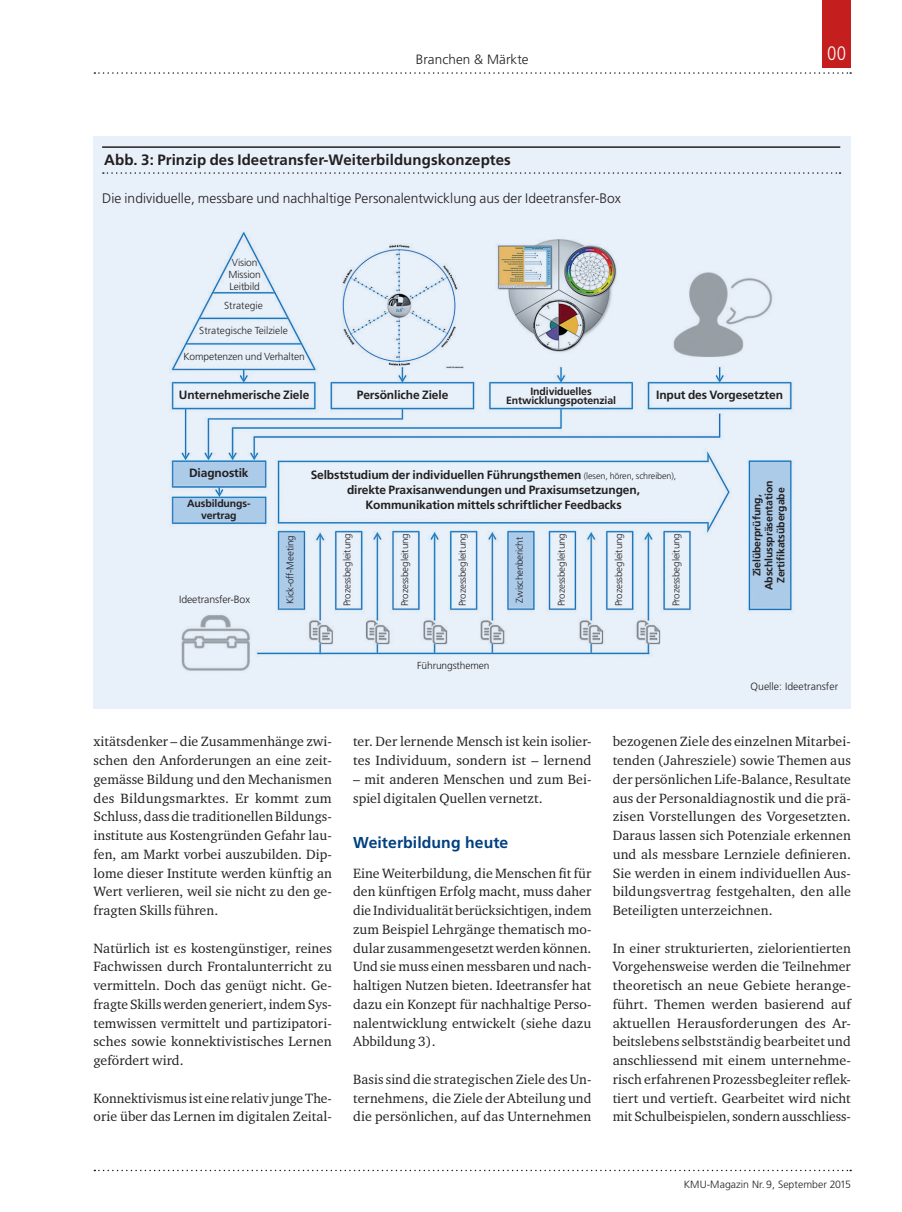
<style>
.page{position:relative;width:902px;height:1212px;background:#fff}
.page>*{position:absolute;margin:0;border:0;box-sizing:border-box;transform-origin:0 0}
.t1{font:300 condensed 19.5px "Frutiger LT Std";color:#fff}
.t2{font:700 15.75px "Frutiger LT Std";letter-spacing:.005em;color:#014081}
.t3{font:700 15px "Frutiger LT Std";letter-spacing:.005em;color:#231f20}
.t4{font:13.8px/18.8px "Charter ITC Std";letter-spacing:.005em;color:#231f20;text-align:justify}
.t5{font:300 13.8px "Frutiger LT Std";letter-spacing:.005em;color:#231f20}
.t6{font:300 13.5px "Frutiger LT Std";letter-spacing:.005em;color:#231f20}
.t7{font:700 12px/15px "Frutiger LT Std";letter-spacing:-.01em;color:#231f20;text-align:center}
.t8{font:700 10.5px/12px "Frutiger LT Std";letter-spacing:-.01em;color:#231f20;text-align:center}
.t9{font:300 10.5px "Frutiger LT Std";color:#231f20}
.t10{font:300 10.2px/12px "Frutiger LT Std";letter-spacing:-.01em;color:#231f20;text-align:center}
.t11{font:300 9.75px "Frutiger LT Std";letter-spacing:-.01em;color:#231f20}
.s1{font-weight:300;font-size:9px}
</style>
<div class="page">
<svg style="left:94px;top:72px;width:757px;height:2px"></svg>
<div style="left:822px;top:0;width:28px;height:68px;background:#c41e1f"></div>
<svg style="left:94px;top:1170px;width:757px;height:1px"></svg>
<div style="left:94px;top:136px;width:756px;height:573px;background:#e8f0f9"></div>
<hr style="left:102px;top:146px;width:738px;height:2px;background:#231f20">
<svg style="left:103px;top:172px;width:737px;height:2px"></svg>
<img style="left:171px;top:232px;width:621px;height:439px">
<p class="t6" style="left:416px;top:51px;width:114px">Branchen &amp; Märkte</p>
<h1 class="t1" style="left:827px;top:42px;width:21px">00</h1>
<p class="t3" style="left:104px;top:151px;width:408px">Abb. 3: Prinzip des Ideetransfer-Weiterbildungskonzeptes</p>
<p class="t5" style="left:102px;top:190px;width:520px">Die individuelle, messbare und nachhaltige Personalentwicklung aus der Ideetransfer-Box</p>
<p class="t10" style="left:228px;top:256px;width:34px">Vision<br>Mission<br>Leitbild</p>
<p class="t10" style="left:224px;top:300px;width:40px">Strategie</p>
<p class="t10" style="left:199px;top:325px;width:90px">Strategische Teilziele</p>
<p class="t10" style="left:183px;top:351px;width:123px">Kompetenzen und Verhalten</p>
<p class="t7" style="left:179px;top:387px;width:132px">Unternehmerische Ziele</p>
<p class="t7" style="left:357px;top:387px;width:93px">Persönliche Ziele</p>
<p class="t8" style="left:506px;top:387px;width:111px;line-height:9px">Individuelles<br>Entwicklungspotenzial</p>
<p class="t7" style="left:656px;top:387px;width:128px">Input des Vorgesetzten</p>
<p class="t7" style="left:189px;top:466px;width:61px">Diagnostik</p>
<p class="t8" style="left:187px;top:498px;width:65px">Ausbildungs&shy;vertrag</p>
<p class="t9" style="left:179px;top:594px;width:72px">Ideetransfer-Box</p>
<p class="t7" style="left:310px;top:467px;width:367px">Selbststudium der individuellen Führungsthemen <span class="s1">(lesen, hören, schreiben), </span>direkte Praxisanwendungen und Praxisumsetzungen,<br>Kommunikation mittels schriftlicher Feedbacks</p>
<p class="t11" style="left:341px;top:606px;width:75px;rotate:-90deg">Prozessbegleitung</p>
<p class="t11" style="left:399px;top:606px;width:75px;rotate:-90deg">Prozessbegleitung</p>
<p class="t11" style="left:457px;top:606px;width:75px;rotate:-90deg">Prozessbegleitung</p>
<p class="t11" style="left:555px;top:606px;width:75px;rotate:-90deg">Prozessbegleitung</p>
<p class="t11" style="left:613px;top:606px;width:75px;rotate:-90deg">Prozessbegleitung</p>
<p class="t11" style="left:670px;top:606px;width:75px;rotate:-90deg">Prozessbegleitung</p>
<p class="t11" style="left:284px;top:604px;width:70px;rotate:-90deg">Kick-off-Meeting</p>
<p class="t11" style="left:514px;top:603px;width:67px;rotate:-90deg">Zwischenbericht</p>
<p class="t10" style="left:417px;top:660px;width:74px">Führungsthemen</p>
<p class="t8" style="left:750px;top:590px;width:111px;rotate:-90deg">Zielüberprüfung,<br>Abschlusspräsentation<br>Zertifikatsübergabe</p>
<p class="t9" style="left:750px;top:681px;width:89px">Quelle: Ideetransfer</p>
<p class="t4" style="left:94px;top:732px;width:240px">xitätsdenker – die Zusammenhänge zwi&shy;schen den Anforderungen an eine zeit&shy;gemässe Bildung und den Mechanismen des Bildungsmarktes. Er kommt zum Schluss, dass die traditionellen Bildungs&shy;institute aus Kostengründen Gefahr lau&shy;fen, am Markt vorbei auszubilden. Dip&shy;lome dieser Institute werden künftig an Wert verlieren, weil sie nicht zu den ge&shy;fragten Skills führen.</p>
<p class="t4" style="left:94px;top:938px;width:240px">Natürlich ist es kostengünstiger, reines Fachwissen durch Frontalunterricht zu vermitteln. Doch das genügt nicht. Ge&shy;fragte Skills werden generiert, indem Sys&shy;temwissen vermittelt und partizipatori&shy;sches sowie konnektivistisches Lernen gefördert wird.</p>
<p class="t4" style="left:94px;top:1088px;width:240px">Konnektivismus ist eine relativ junge The&shy;orie über das Lernen im digitalen Zeital-</p>
<p class="t4" style="left:353px;top:732px;width:240px">ter. Der lernende Mensch ist kein isolier&shy;tes Individuum, sondern ist – lernend</p>
<p class="t4" style="left:353px;top:769px;width:240px">– mit anderen Menschen und zum Bei&shy;spiel digitalen Quellen vernetzt.</p>
<p class="t2" style="left:353px;top:833px;width:157px">Weiterbildung heute</p>
<p class="t4" style="left:353px;top:863px;width:240px">Eine Weiterbildung, die Menschen fit für den künftigen Erfolg macht, muss daher die Individualität berücksichtigen, indem zum Beispiel Lehrgänge thematisch mo&shy;dular zusammengesetzt werden können.<br>Und sie muss einen messbaren und nach&shy;haltigen Nutzen bieten. Ideetransfer hat dazu ein Konzept für nachhaltige Perso&shy;nalentwicklung entwickelt (siehe dazu Abbildung 3).</p>
<p class="t4" style="left:353px;top:1069px;width:240px">Basis sind die strategischen Ziele des Un&shy;ternehmens, die Ziele der Abteilung und die persönlichen, auf das Unternehmen</p>
<p class="t4" style="left:612px;top:732px;width:240px">bezogenen Ziele des einzelnen Mitarbei&shy;tenden (Jahresziele) sowie Themen aus der persönlichen Life-Balance, Resultate aus der Personaldiagnostik und die prä&shy;zisen Vorstellungen des Vorgesetzten.<br>Daraus lassen sich Potenziale erkennen und als messbare Lernziele definieren.<br>Sie werden in einem individuellen Aus&shy;bildungsvertrag festgehalten, den alle Beteiligten unterzeichnen.</p>
<p class="t4" style="left:612px;top:938px;width:240px">In einer strukturierten, zielorientierten Vorgehensweise werden die Teilnehmer theoretisch an neue Gebiete herange&shy;führt. Themen werden basierend auf aktuellen Herausforderungen des Ar&shy;beitslebens selbstständig bearbeitet und anschliessend mit einem unternehme&shy;risch erfahrenen Prozessbegleiter reflek&shy;tiert und vertieft. Gearbeitet wird nicht mit Schulbeispielen, sondern ausschliess-</p>
<p class="t9" style="left:683px;top:1178px;width:168px">KMU-Magazin Nr. 9, September 2015</p>
</div>
